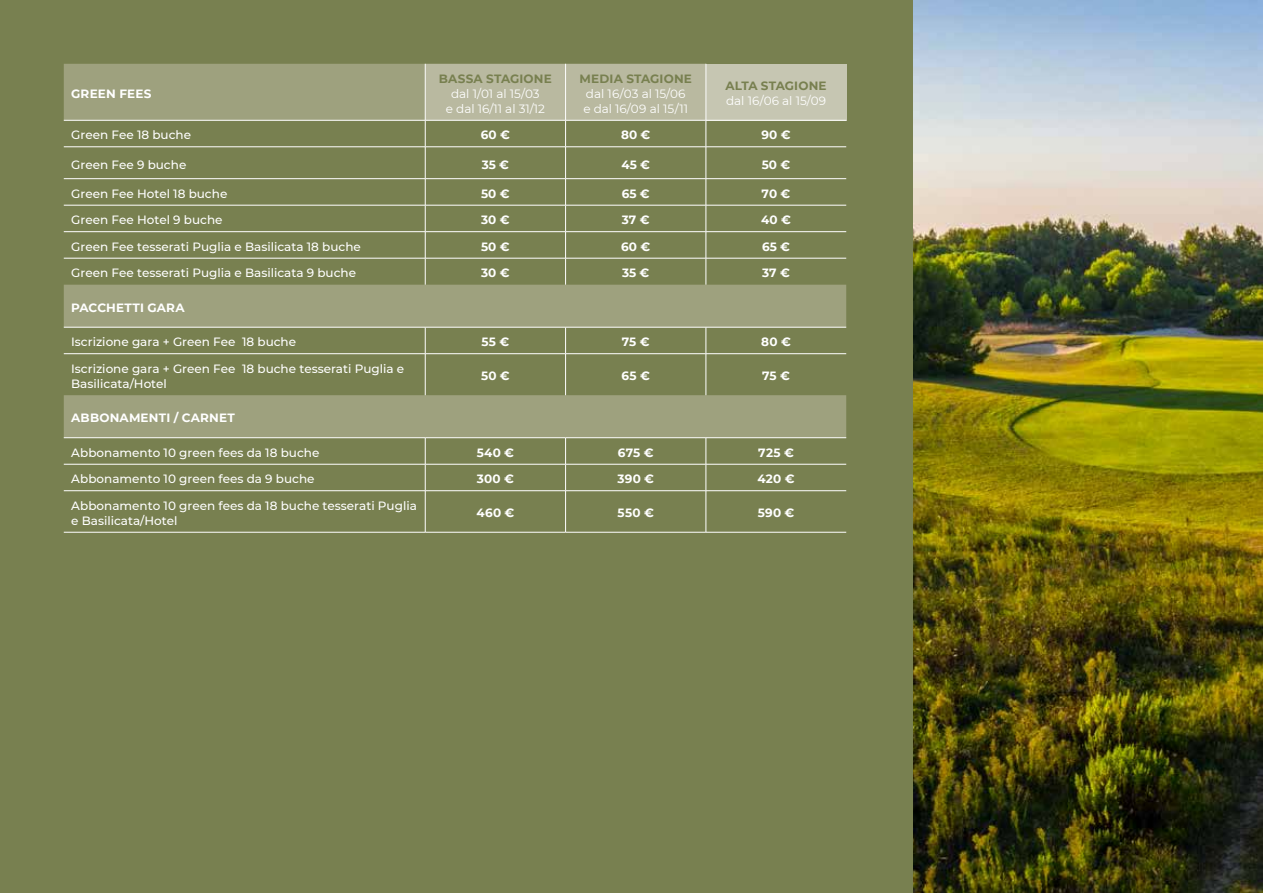
<style>
.page{position:relative;width:1263px;height:893px;background:#fff}
.page>*{position:absolute;margin:0;border:0;box-sizing:border-box;transform-origin:0 0}
.t1{font:500 12px/15px "Montserrat";color:#fff}
.t2{font:700 12px "Montserrat";letter-spacing:.015em;color:#fff}
.t3{font:12px/15px "Montserrat";color:#fff;text-align:center}
.t4{font:700 12px "Montserrat";letter-spacing:.015em;color:#788050}
</style>
<div class="page">
<div style="left:0;top:0;width:913px;height:893px;background:#788050"></div>
<img style="left:913px;top:0;width:350px;height:893px">
<svg style="left:64px;top:64px;width:782px;height:373px"></svg>
<div style="left:706px;top:64px;width:140px;height:56px;background:#c6c6b2"></div>
<hr style="left:64px;top:120px;width:361px;height:1px;background:#fff">
<hr style="left:706px;top:120px;width:140px;height:1px;background:#fff">
<svg style="left:425px;top:64px;width:282px;height:83px"></svg>
<hr style="left:64px;top:147px;width:361px;height:1px;background:#fff">
<hr style="left:425px;top:147px;width:141px;height:1px;background:#fff">
<hr style="left:425px;top:147px;width:1px;height:31px;background:#fff">
<hr style="left:566px;top:147px;width:140px;height:1px;background:#fff">
<hr style="left:565px;top:147px;width:1px;height:31px;background:#fff">
<hr style="left:706px;top:147px;width:140px;height:1px;background:#fff">
<hr style="left:706px;top:147px;width:1px;height:31px;background:#fff">
<hr style="left:64px;top:178px;width:361px;height:1px;background:#fff">
<hr style="left:425px;top:178px;width:141px;height:1px;background:#fff">
<hr style="left:566px;top:178px;width:140px;height:1px;background:#fff">
<hr style="left:706px;top:178px;width:140px;height:1px;background:#fff">
<hr style="left:64px;top:205px;width:361px;height:1px;background:#fff">
<hr style="left:425px;top:205px;width:141px;height:1px;background:#fff">
<hr style="left:566px;top:205px;width:140px;height:1px;background:#fff">
<hr style="left:706px;top:205px;width:140px;height:1px;background:#fff">
<hr style="left:64px;top:231px;width:361px;height:1px;background:#fff">
<hr style="left:425px;top:231px;width:141px;height:1px;background:#fff">
<hr style="left:566px;top:231px;width:140px;height:1px;background:#fff">
<hr style="left:706px;top:231px;width:140px;height:1px;background:#fff">
<hr style="left:64px;top:258px;width:361px;height:1px;background:#fff">
<hr style="left:425px;top:258px;width:141px;height:1px;background:#fff">
<svg style="left:425px;top:179px;width:1px;height:106px"></svg>
<hr style="left:566px;top:258px;width:140px;height:1px;background:#fff">
<svg style="left:565px;top:179px;width:1px;height:106px"></svg>
<hr style="left:706px;top:258px;width:140px;height:1px;background:#fff">
<svg style="left:706px;top:179px;width:1px;height:106px"></svg>
<hr style="left:64px;top:327px;width:361px;height:1px;background:#fff">
<hr style="left:425px;top:327px;width:141px;height:1px;background:#fff">
<svg style="left:425px;top:327px;width:1px;height:26px"></svg>
<hr style="left:566px;top:327px;width:140px;height:1px;background:#fff">
<svg style="left:565px;top:327px;width:1px;height:26px"></svg>
<hr style="left:706px;top:327px;width:140px;height:1px;background:#fff">
<svg style="left:706px;top:327px;width:1px;height:26px"></svg>
<hr style="left:64px;top:353px;width:361px;height:1px;background:#fff">
<hr style="left:425px;top:353px;width:141px;height:1px;background:#fff">
<hr style="left:425px;top:354px;width:1px;height:41px;background:#fff">
<hr style="left:566px;top:353px;width:140px;height:1px;background:#fff">
<hr style="left:565px;top:354px;width:1px;height:41px;background:#fff">
<hr style="left:706px;top:353px;width:140px;height:1px;background:#fff">
<hr style="left:706px;top:354px;width:1px;height:41px;background:#fff">
<hr style="left:64px;top:437px;width:361px;height:1px;background:#fff">
<hr style="left:425px;top:437px;width:141px;height:1px;background:#fff">
<hr style="left:566px;top:437px;width:140px;height:1px;background:#fff">
<hr style="left:706px;top:437px;width:140px;height:1px;background:#fff">
<hr style="left:64px;top:464px;width:361px;height:1px;background:#fff">
<hr style="left:425px;top:464px;width:141px;height:1px;background:#fff">
<svg style="left:425px;top:438px;width:1px;height:52px"></svg>
<hr style="left:566px;top:464px;width:140px;height:1px;background:#fff">
<svg style="left:565px;top:438px;width:1px;height:52px"></svg>
<hr style="left:706px;top:464px;width:140px;height:1px;background:#fff">
<svg style="left:706px;top:438px;width:1px;height:52px"></svg>
<hr style="left:64px;top:490px;width:361px;height:1px;background:#fff">
<hr style="left:425px;top:490px;width:141px;height:1px;background:#fff">
<hr style="left:425px;top:491px;width:1px;height:41px;background:#fff">
<hr style="left:566px;top:490px;width:140px;height:1px;background:#fff">
<hr style="left:565px;top:491px;width:1px;height:41px;background:#fff">
<hr style="left:706px;top:490px;width:140px;height:1px;background:#fff">
<hr style="left:706px;top:491px;width:1px;height:41px;background:#fff">
<hr style="left:64px;top:532px;width:361px;height:1px;background:#fff">
<hr style="left:425px;top:532px;width:141px;height:1px;background:#fff">
<hr style="left:566px;top:532px;width:140px;height:1px;background:#fff">
<hr style="left:706px;top:532px;width:140px;height:1px;background:#fff">
<p class="t2" style="left:71px;top:85px;width:82px">GREEN FEES</p>
<p class="t4" style="left:439px;top:70px;width:114px">BASSA STAGIONE</p>
<p class="t3" style="left:446px;top:86px;width:101px">dal 1/01 al 15/03<br>e dal 16/11 al 31/12</p>
<p class="t4" style="left:579px;top:70px;width:114px">MEDIA STAGIONE</p>
<p class="t3" style="left:583px;top:86px;width:106px;text-align:left">dal 16/03 al 15/06 e dal 16/09 al 15/11</p>
<p class="t4" style="left:725px;top:77px;width:103px">ALTA STAGIONE</p>
<p class="t3" style="left:726px;top:93px;width:101px">dal 16/06 al 15/09</p>
<p class="t1" style="left:71px;top:127px;width:121px">Green Fee 18 buche</p>
<p class="t2" style="left:481px;top:126px;width:31px">60 €</p>
<p class="t2" style="left:621px;top:126px;width:31px">80 €</p>
<p class="t2" style="left:761px;top:126px;width:31px">90 €</p>
<p class="t1" style="left:71px;top:156px;width:117px">Green Fee 9 buche</p>
<p class="t2" style="left:482px;top:156px;width:29px">35 €</p>
<p class="t2" style="left:621px;top:156px;width:30px">45 €</p>
<p class="t2" style="left:762px;top:156px;width:30px">50 €</p>
<p class="t1" style="left:71px;top:185px;width:158px">Green Fee Hotel 18 buche</p>
<p class="t2" style="left:481px;top:185px;width:30px">50 €</p>
<p class="t2" style="left:622px;top:185px;width:30px">65 €</p>
<p class="t2" style="left:762px;top:185px;width:30px">70 €</p>
<p class="t1" style="left:71px;top:212px;width:153px">Green Fee Hotel 9 buche</p>
<p class="t2" style="left:481px;top:211px;width:30px">30 €</p>
<p class="t2" style="left:622px;top:211px;width:29px">37 €</p>
<p class="t2" style="left:761px;top:211px;width:31px">40 €</p>
<p class="t1" style="left:71px;top:238px;width:291px">Green Fee tesserati Puglia e Basilicata 18 buche</p>
<p class="t2" style="left:481px;top:238px;width:30px">50 €</p>
<p class="t2" style="left:621px;top:238px;width:31px">60 €</p>
<p class="t2" style="left:762px;top:238px;width:30px">65 €</p>
<p class="t1" style="left:71px;top:265px;width:286px">Green Fee tesserati Puglia e Basilicata 9 buche</p>
<p class="t2" style="left:481px;top:264px;width:30px">30 €</p>
<p class="t2" style="left:622px;top:264px;width:29px">35 €</p>
<p class="t2" style="left:762px;top:264px;width:29px">37 €</p>
<p class="t2" style="left:71px;top:299px;width:115px">PACCHETTI GARA</p>
<p class="t1" style="left:71px;top:334px;width:226px">Iscrizione gara + Green Fee 18 buche</p>
<p class="t2" style="left:481px;top:333px;width:29px">55 €</p>
<p class="t2" style="left:622px;top:333px;width:29px">75 €</p>
<p class="t2" style="left:761px;top:333px;width:31px">80 €</p>
<p class="t1" style="left:71px;top:360px;width:334px">Iscrizione gara + Green Fee 18 buche tesserati Puglia e<br>Basilicata/Hotel</p>
<p class="t2" style="left:481px;top:367px;width:30px">50 €</p>
<p class="t2" style="left:621px;top:367px;width:30px">65 €</p>
<p class="t2" style="left:762px;top:367px;width:29px">75 €</p>
<p class="t2" style="left:71px;top:409px;width:165px">ABBONAMENTI / CARNET</p>
<p class="t1" style="left:71px;top:445px;width:250px">Abbonamento 10 green fees da 18 buche</p>
<p class="t2" style="left:477px;top:444px;width:39px">540 €</p>
<p class="t2" style="left:618px;top:444px;width:37px">675 €</p>
<p class="t2" style="left:758px;top:444px;width:37px">725 €</p>
<p class="t1" style="left:71px;top:471px;width:245px">Abbonamento 10 green fees da 9 buche</p>
<p class="t2" style="left:477px;top:470px;width:39px">300 €</p>
<p class="t2" style="left:617px;top:470px;width:38px">390 €</p>
<p class="t2" style="left:757px;top:470px;width:39px">420 €</p>
<p class="t1" style="left:71px;top:498px;width:347px">Abbonamento 10 green fees da 18 buche tesserati Puglia e Basilicata/Hotel</p>
<p class="t2" style="left:476px;top:504px;width:39px">460 €</p>
<p class="t2" style="left:618px;top:504px;width:38px">550 €</p>
<p class="t2" style="left:758px;top:504px;width:38px">590 €</p>
</div>
